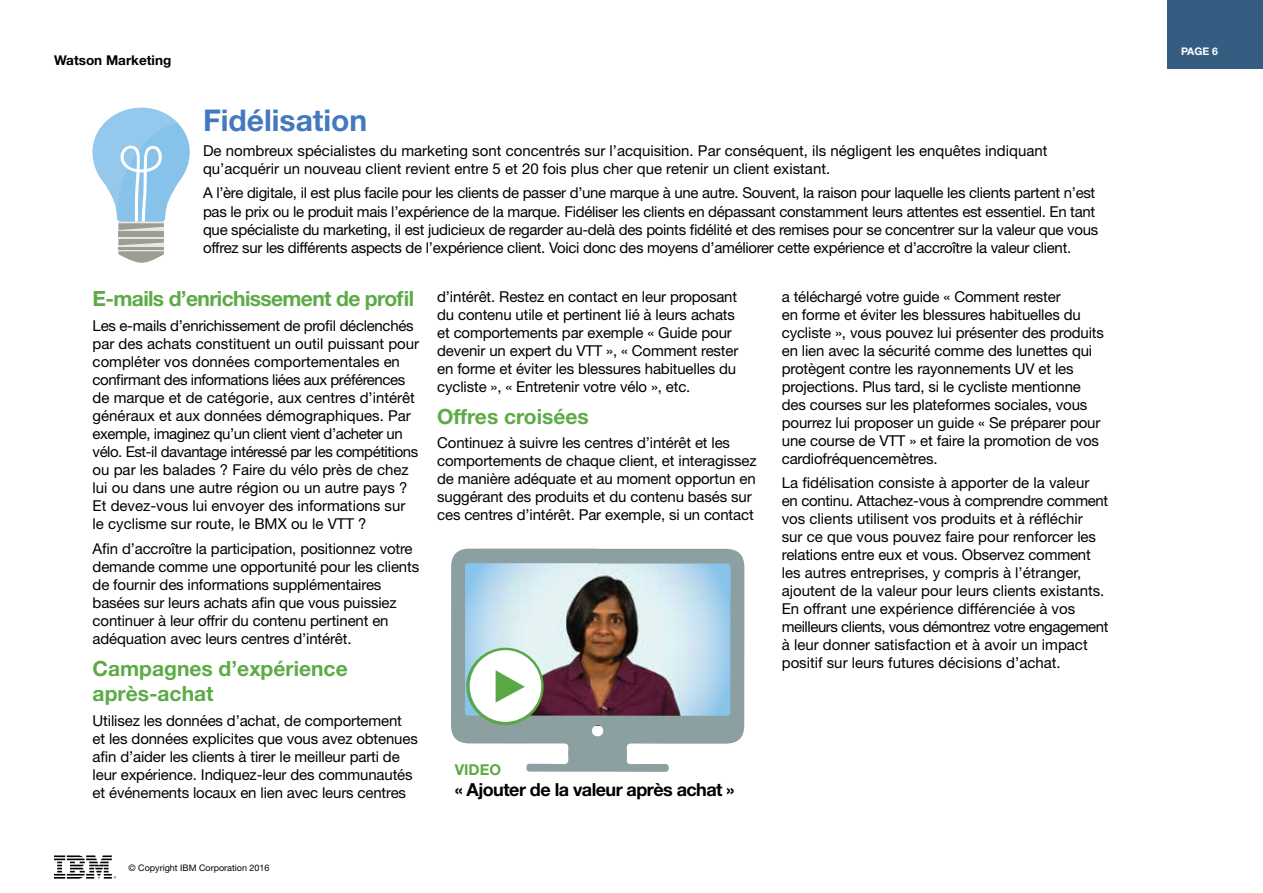
<style>
.page{position:relative;width:1263px;height:893px;background:#fff}
.page>*{position:absolute;margin:0;border:0;box-sizing:border-box;transform-origin:0 0}
.t1{font:700 30px "Helvetica Neue";color:#4579bd}
.t2{font:700 21px/25.2px "Helvetica Neue";color:#5cab46}
.t3{font:700 21px "Helvetica Neue";letter-spacing:-.03em;color:#5cab46}
.t4{font:700 18px "Helvetica Neue";letter-spacing:-.03em;color:#000}
.t5{font:15px/18px "Helvetica Neue";letter-spacing:-.01em;color:#000}
.t6{font:700 15px "Helvetica Neue";color:#5cab46}
.t7{font:700 13.5px "Helvetica Neue";color:#000}
.t8{font:700 10.5px "Helvetica Neue";color:#fff}
.t9{font:9px "Helvetica Neue";color:#000}
</style>
<div class="page">
<svg style="left:54px;top:855px;width:62px;height:24px"></svg>
<svg style="left:451px;top:549px;width:293px;height:223px;background:#a6aeb4"></svg>
<svg style="left:466px;top:648px;width:78px;height:77px"></svg>
<svg style="left:93px;top:108px;width:97px;height:155px"></svg>
<div style="left:1167px;top:0;width:96px;height:68px;background:#355d82"></div>
<p class="t7" style="left:54px;top:51px;width:119px">Watson Marketing</p>
<h1 class="t1" style="left:203px;top:102px;width:166px">Fidélisation</h1>
<p class="t5" style="left:203px;top:141px;width:846px">De nombreux spécialistes du marketing sont concentrés sur l’acquisition. Par conséquent, ils négligent les enquêtes indiquant qu’acquérir un nouveau client revient entre 5 et 20 fois plus cher que retenir un client existant.</p>
<p class="t5" style="left:203px;top:184px;width:897px">A l’ère digitale, il est plus facile pour les clients de passer d’une marque à une autre. Souvent, la raison pour laquelle les clients partent n’est pas le prix ou le produit mais l’expérience de la marque. Fidéliser les clients en dépassant constamment leurs attentes est essentiel. En tant que spécialiste du marketing, il est judicieux de regarder au-delà des points fidélité et des remises pour se concentrer sur la valeur que vous offrez sur les différents aspects de l’expérience client. Voici donc des moyens d’améliorer cette expérience et d’accroître la valeur client.</p>
<h2 class="t3" style="left:93px;top:286px;width:323px">E-mails d’enrichissement de profil</h2>
<p class="t5" style="left:93px;top:316px;width:328px">Les e-mails d’enrichissement de profil déclenchés par des achats constituent un outil puissant pour compléter vos données comportementales en confirmant des informations liées aux préférences de marque et de catégorie, aux centres d’intérêt généraux et aux données démographiques. Par exemple, imaginez qu’un client vient d’acheter un vélo. Est-il davantage intéressé par les compétitions ou par les balades ? Faire du vélo près de chez lui ou dans une autre région ou un autre pays ?<br>Et devez-vous lui envoyer des informations sur le cyclisme sur route, le BMX ou le VTT ?</p>
<p class="t5" style="left:93px;top:539px;width:328px">Afin d’accroître la participation, positionnez votre demande comme une opportunité pour les clients de fournir des informations supplémentaires basées sur leurs achats afin que vous puissiez continuer à leur offrir du contenu pertinent en adéquation avec leurs centres d’intérêt.</p>
<h2 class="t2" style="left:93px;top:655px;width:257px">Campagnes d’expérience après-achat</h2>
<p class="t5" style="left:93px;top:711px;width:327px">Utilisez les données d’achat, de comportement et les données explicites que vous avez obtenues afin d’aider les clients à tirer le meilleur parti de leur expérience. Indiquez-leur des communautés et événements locaux en lien avec leurs centres</p>
<p class="t5" style="left:437px;top:287px;width:303px">d’intérêt. Restez en contact en leur proposant du contenu utile et pertinent lié à leurs achats et comportements par exemple « Guide pour devenir un expert du VTT », « Comment rester en forme et éviter les blessures habituelles du cycliste », « Entretenir votre vélo », etc.</p>
<h2 class="t2" style="left:437px;top:403px;width:153px">Offres croisées</h2>
<p class="t5" style="left:437px;top:434px;width:321px">Continuez à suivre les centres d’intérêt et les comportements de chaque client, et interagissez de manière adéquate et au moment opportun en suggérant des produits et du contenu basés sur ces centres d’intérêt. Par exemple, si un contact</p>
<p class="t5" style="left:782px;top:287px;width:324px">a téléchargé votre guide « Comment rester<br>en forme et éviter les blessures habituelles du cycliste », vous pouvez lui présenter des produits en lien avec la sécurité comme des lunettes qui protègent contre les rayonnements UV et les projections. Plus tard, si le cycliste mentionne des courses sur les plateformes sociales, vous pourrez lui proposer un guide « Se préparer pour une course de VTT » et faire la promotion de vos cardiofréquencemètres.</p>
<p class="t5" style="left:782px;top:474px;width:328px">La fidélisation consiste à apporter de la valeur en continu. Attachez-vous à comprendre comment vos clients utilisent vos produits et à réfléchir<br>sur ce que vous pouvez faire pour renforcer les relations entre eux et vous. Observez comment les autres entreprises, y compris à l’étranger, ajoutent de la valeur pour leurs clients existants.<br>En offrant une expérience différenciée à vos meilleurs clients, vous démontrez votre engagement à leur donner satisfaction et à avoir un impact positif sur leurs futures décisions d’achat.</p>
<p class="t6" style="left:455px;top:761px;width:48px">VIDEO</p>
<p class="t4" style="left:455px;top:778px;width:281px">« Ajouter de la valeur après achat »</p>
<p class="t9" style="left:129px;top:862px;width:143px">© Copyright IBM Corporation 2016</p>
<p class="t8" style="left:1181px;top:45px;width:38px">PAGE 6</p>
</div>
